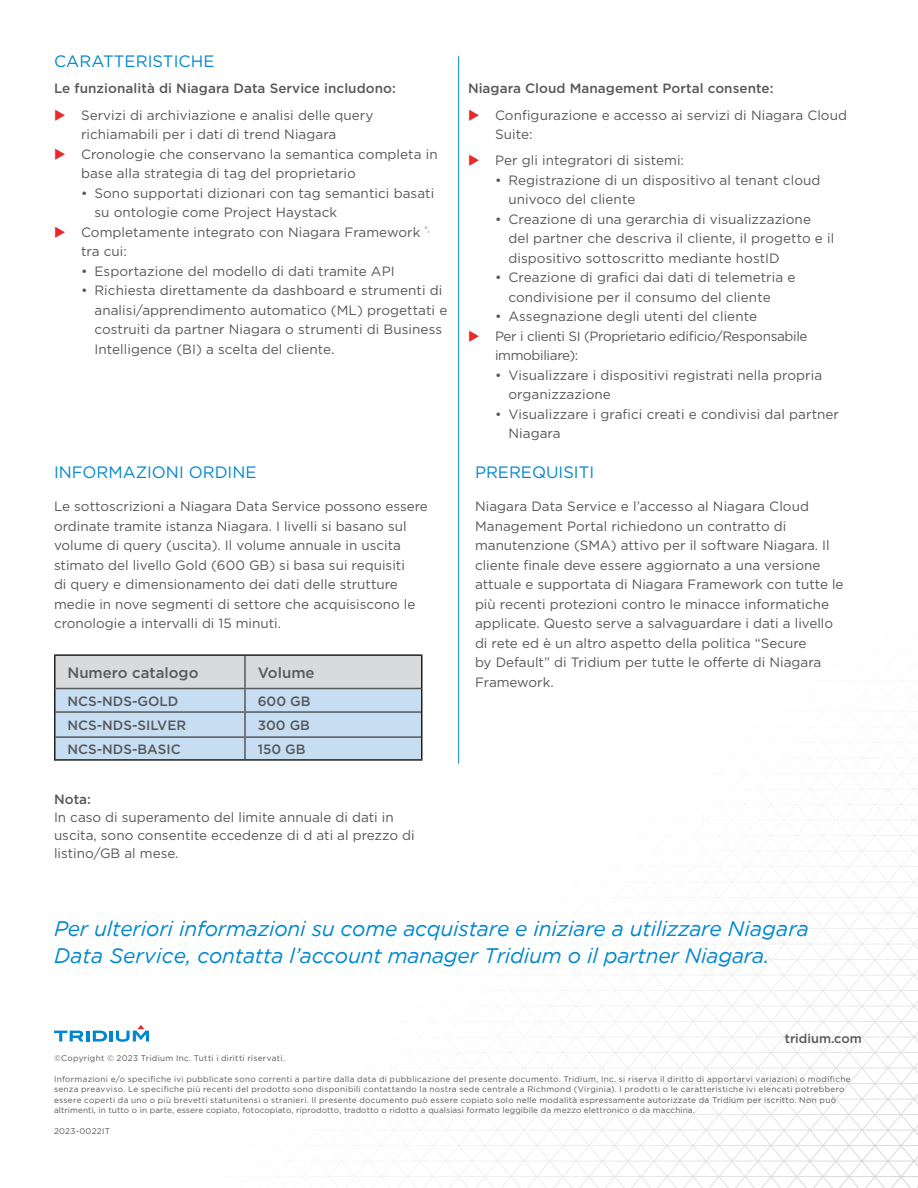
<style>
.page{position:relative;width:918px;height:1188px;background:#fff}
.page>*{position:absolute;margin:0;border:0;box-sizing:border-box;transform-origin:0 0}
.t1{font:italic 21px/27px "Gotham";letter-spacing:-.01em;color:#0088ce}
.t2{font:16.5px "Gotham";color:#0088ce}
.t3{font:500 15px "Gotham";color:#595a59}
.t4{font:13.5px/19.5px "Gotham";color:#57585a}
.t5{font:500 13.5px "Gotham";letter-spacing:.005em;color:#57585a}
.t6{font:13.5px/19.5px "Gotham";letter-spacing:-.025em;color:#57585a}
.t7{font:500 12.75px "Gotham";color:#57585a}
.Footer_Copy{font:8.25px/10.5px "Gotham";letter-spacing:.03em;color:#57585a}
</style>
<div class="page">
<svg style="left:54px;top:1025px;width:95px;height:17px"></svg>
<svg style="left:56px;top:656px;width:365px;height:103px"></svg>
<hr style="left:56px;top:688px;width:189px;height:1px;background:#57585a">
<hr style="left:245px;top:688px;width:176px;height:1px;background:#57585a">
<hr style="left:56px;top:711px;width:189px;height:2px;background:#57585a">
<hr style="left:245px;top:711px;width:176px;height:2px;background:#57585a">
<hr style="left:56px;top:736px;width:189px;height:2px;background:#57585a">
<hr style="left:245px;top:736px;width:176px;height:2px;background:#57585a">
<hr style="left:244px;top:656px;width:2px;height:32px;background:#57585a">
<hr style="left:244px;top:689px;width:2px;height:22px;background:#57585a">
<hr style="left:244px;top:713px;width:2px;height:23px;background:#57585a">
<hr style="left:244px;top:738px;width:2px;height:21px;background:#57585a">
<hr style="left:54px;top:654px;width:191px;height:2px;background:#231f20">
<hr style="left:54px;top:656px;width:2px;height:32px;background:#231f20">
<hr style="left:245px;top:654px;width:178px;height:2px;background:#231f20">
<hr style="left:421px;top:656px;width:2px;height:32px;background:#231f20">
<hr style="left:54px;top:688px;width:2px;height:24px;background:#231f20">
<hr style="left:421px;top:688px;width:2px;height:24px;background:#231f20">
<hr style="left:54px;top:712px;width:2px;height:25px;background:#231f20">
<hr style="left:421px;top:712px;width:2px;height:25px;background:#231f20">
<hr style="left:54px;top:737px;width:2px;height:22px;background:#231f20">
<hr style="left:421px;top:737px;width:2px;height:22px;background:#231f20">
<hr style="left:54px;top:759px;width:191px;height:2px;background:#231f20">
<hr style="left:245px;top:759px;width:178px;height:2px;background:#231f20">
<hr style="left:458px;top:56px;width:1px;height:708px;background:#0088ce">
<p class="t2" style="left:54px;top:51px;width:162px">CARATTERISTICHE</p>
<p class="t5" style="left:54px;top:80px;width:343px">Le funzionalità di Niagara Data Service includono:</p>
<p class="t4" style="left:81px;top:105px;width:294px">Servizi di archiviazione e analisi delle query richiamabili per i dati di trend Niagara</p>
<p class="t4" style="left:81px;top:144px;width:358px">Cronologie che conservano la semantica completa in base alla strategia di tag del proprietario</p>
<p class="t4" style="left:94px;top:183px;width:341px;text-indent:-14px">• Sono supportati dizionari con tag semantici basati su ontologie come Project Haystack</p>
<p class="t4" style="left:81px;top:222px;width:350px">Completamente integrato con Niagara Framework <sup>®, </sup>tra cui:</p>
<p class="t4" style="left:81px;top:261px;width:315px">• Esportazione del modello di dati tramite API</p>
<p class="t4" style="left:94px;top:280px;width:354px;text-indent:-14px">• Richiesta direttamente da dashboard e strumenti di analisi/apprendimento automatico (ML) progettati e costruiti da partner Niagara o strumenti di Business Intelligence (BI) a scelta del cliente.</p>
<p class="t2" style="left:54px;top:462px;width:204px">INFORMAZIONI ORDINE</p>
<p class="t4" style="left:54px;top:496px;width:375px">Le sottoscrizioni a Niagara Data Service possono essere ordinate tramite istanza Niagara. I livelli si basano sul volume di query (uscita). Il volume annuale in uscita stimato del livello Gold (600 GB) si basa sui requisiti<br>di query e dimensionamento dei dati delle strutture medie in nove segmenti di settore che acquisiscono le cronologie a intervalli di 15 minuti.</p>
<p class="t3" style="left:68px;top:663px;width:133px">Numero catalogo</p>
<p class="t3" style="left:258px;top:663px;width:58px">Volume</p>
<p class="t5" style="left:68px;top:692px;width:112px">NCS-NDS-GOLD</p>
<p class="t5" style="left:258px;top:692px;width:54px">600 GB</p>
<p class="t5" style="left:68px;top:716px;width:120px">NCS-NDS-SILVER</p>
<p class="t5" style="left:258px;top:716px;width:54px">300 GB</p>
<p class="t5" style="left:68px;top:740px;width:115px">NCS-NDS-BASIC</p>
<p class="t5" style="left:258px;top:740px;width:49px">150 GB</p>
<p class="t5" style="left:54px;top:791px;width:39px">Nota:</p>
<p class="t4" style="left:54px;top:808px;width:362px;line-height:18px">In caso di superamento del limite annuale di dati in uscita, sono consentite eccedenze di d ati al prezzo di listino/GB al mese.</p>
<p class="t5" style="left:468px;top:80px;width:307px">Niagara Cloud Management Portal consente:</p>
<p class="t4" style="left:495px;top:105px;width:354px">Configurazione e accesso ai servizi di Niagara Cloud<br>Suite:</p>
<p class="t4" style="left:495px;top:151px;width:191px">Per gli integratori di sistemi:</p>
<p class="t4" style="left:508px;top:170px;width:313px;text-indent:-14px">• Registrazione di un dispositivo al tenant cloud univoco del cliente</p>
<p class="t4" style="left:508px;top:209px;width:327px;text-indent:-14px">• Creazione di una gerarchia di visualizzazione del partner che descriva il cliente, il progetto e il dispositivo sottoscritto mediante hostID</p>
<p class="t4" style="left:508px;top:268px;width:288px;text-indent:-14px">• Creazione di grafici dai dati di telemetria e condivisione per il consumo del cliente</p>
<p class="t4" style="left:495px;top:307px;width:264px">• Assegnazione degli utenti del cliente</p>
<p class="t6" style="left:495px;top:326px;width:314px">Per i clienti SI (Proprietario edificio/Responsabile immobiliare):</p>
<p class="t4" style="left:508px;top:365px;width:315px;text-indent:-14px">• Visualizzare i dispositivi registrati nella propria organizzazione</p>
<p class="t4" style="left:508px;top:404px;width:332px;text-indent:-14px">• Visualizzare i grafici creati e condivisi dal partner<br>Niagara</p>
<p class="t2" style="left:475px;top:462px;width:121px">PREREQUISITI</p>
<p class="t4" style="left:475px;top:496px;width:370px">Niagara Data Service e l’accesso al Niagara Cloud Management Portal richiedono un contratto di manutenzione (SMA) attivo per il software Niagara. Il cliente finale deve essere aggiornato a una versione attuale e supportata di Niagara Framework con tutte le più recenti protezioni contro le minacce informatiche applicate. Questo serve a salvaguardare i dati a livello di rete ed è un altro aspetto della politica “Secure<br>by Default” di Tridium per tutte le offerte di Niagara Framework.</p>
<p class="t1" style="left:54px;top:915px;width:757px">Per ulteriori informazioni su come acquistare e iniziare a utilizzare Niagara<br>Data Service, contatta l’account manager Tridium o il partner Niagara.</p>
<p class="t7" style="left:785px;top:1030px;width:79px">tridium.com</p>
<p class="Footer_Copy" style="left:54px;top:1052px;width:232px">©Copyright © 2023 Tridium Inc. Tutti i diritti riservati.</p>
<p class="Footer_Copy" style="left:54px;top:1073px;width:798px">Informazioni e/o specifiche ivi pubblicate sono correnti a partire dalla data di pubblicazione del presente documento. Tridium, Inc. si riserva il diritto di apportarvi variazioni o modifiche senza preavviso. Le specifiche più recenti del prodotto sono disponibili contattando la nostra sede centrale a Richmond (Virginia). I prodotti o le caratteristiche ivi elencati potrebbero essere coperti da uno o più brevetti statunitensi o stranieri. Il presente documento può essere copiato solo nelle modalità espressamente autorizzate da Tridium per iscritto. Non può altrimenti, in tutto o in parte, essere copiato, fotocopiato, riprodotto, tradotto o ridotto a qualsiasi formato leggibile da mezzo elettronico o da macchina.</p>
<p class="Footer_Copy" style="left:54px;top:1126px;width:58px">2023-0022IT</p>
</div>
